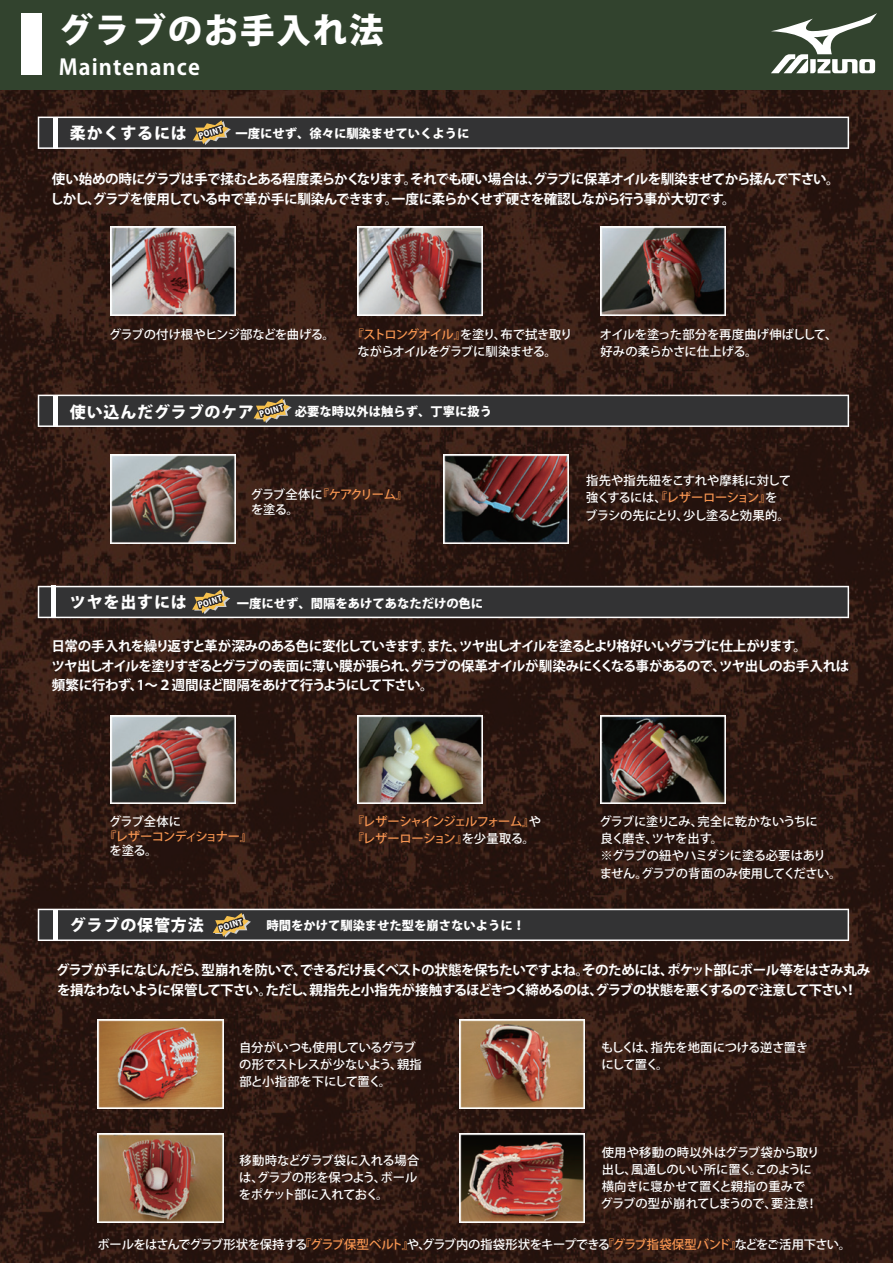
<style>
.page{position:relative;width:893px;height:1263px;background:#fff}
.page>*{position:absolute;margin:0;border:0;box-sizing:border-box;transform-origin:0 0}
.t1{font:800 34.5px "Koz Go Pro";letter-spacing:.05em;color:#fff}
.t2{font:700 21.6px "Koz Go Pro";letter-spacing:.05em;color:#fff}
.t3{font:800 16.05px "Koz Go Pro";letter-spacing:.05em;color:#fff}
.t4{font:700 13.5px/19.6px "Koz Go Pro";letter-spacing:-.05em;color:#fff}
.t5{font:500 12.3px/17.2px "Koz Go Pro";letter-spacing:-.035em;color:#fff}
.t6{font:800 12.3px "Koz Go Pro";color:#fff}
.t7{font:500 12.3px/17.2px "Koz Go Pro";letter-spacing:-.005em;color:#fff}
.t8{font:500 12.3px/17.2px "Koz Go Pro";letter-spacing:-.015em;color:#fff}
.t9{font:500 12.3px/17.2px "Koz Go Pro";letter-spacing:-.055em;color:#f79551}
.t10{font:500 12.3px/17.2px "Koz Go Pro";letter-spacing:-.065em;color:#fff}
.t11{font:500 12.3px/14.7px "Koz Go Pro";letter-spacing:-.06em;color:#fff}
.t12{font:800 7.95px "Koz Go Pro";color:#fff}
.s1{color:#f79551}
.s2{color:#fff}
</style>
<div class="page">
<img style="left:0;top:89px;width:893px;height:1174px">
<div style="left:0;top:0;width:893px;height:89px;background:#32432e"></div>
<div style="left:21px;top:14px;width:20px;height:61px;background:#fff"></div>
<svg style="left:38px;top:395px;width:811px;height:32px;background:#474646"></svg>
<svg style="left:38px;top:586px;width:811px;height:32px;background:#474747"></svg>
<svg style="left:38px;top:909px;width:811px;height:32px;background:#474747"></svg>
<svg style="left:38px;top:117px;width:811px;height:32px;background:#474646"></svg>
<img style="left:600px;top:227px;width:126px;height:88px">
<img style="left:358px;top:227px;width:125px;height:88px">
<img style="left:110px;top:227px;width:125px;height:88px">
<img style="left:443px;top:455px;width:126px;height:88px">
<img style="left:110px;top:455px;width:125px;height:88px">
<img style="left:600px;top:715px;width:126px;height:89px">
<img style="left:358px;top:715px;width:125px;height:89px">
<img style="left:110px;top:715px;width:125px;height:89px">
<img style="left:459px;top:1134px;width:125px;height:89px">
<img style="left:98px;top:1134px;width:125px;height:89px">
<img style="left:98px;top:1019px;width:125px;height:89px">
<img style="left:459px;top:1019px;width:125px;height:89px">
<svg style="left:771px;top:13px;width:106px;height:60px"></svg>
<h1 class="t1" style="left:59px;top:8px;width:326px">グラブのお手入れ法</h1>
<h2 class="t2" style="left:59px;top:53px;width:142px">Maintenance</h2>
<p class="t3" style="left:70px;top:122px;width:118px">柔かくするには</p>
<p class="t12" style="left:197px;top:131px;width:26px;rotate:-17deg">POINT</p>
<p class="t6" style="left:235px;top:126px;width:236px">一度にせず、徐々に馴染ませていくように</p>
<p class="t4" style="left:50px;top:170px;width:791px">使い始めの時にグラブは手で揉むとある程度柔らかくなります。それでも硬い場合は、グラブに保革オイルを馴染ませてから揉んで下さい。しかし、グラブを使用している中で革が手に馴染んできます。一度に柔らかくせず硬さを確認しながら行う事が大切です。</p>
<p class="t8" style="left:109px;top:326px;width:227px">グラブの付け根やヒンジ部などを曲げる。</p>
<p class="t10" style="left:357px;top:326px;width:217px;text-indent:-6px"><span class="s1">『ストロングオイル』</span>を塗り、布で拭き取りながらオイルをグラブに馴染ませる。</p>
<p class="t8" style="left:600px;top:326px;width:239px">オイルを塗った部分を再度曲げ伸ばしして、好みの柔らかさに仕上げる。</p>
<p class="t3" style="left:70px;top:401px;width:186px">使い込んだグラブのケア</p>
<p class="t12" style="left:258px;top:409px;width:26px;rotate:-17deg">POINT</p>
<p class="t6" style="left:295px;top:404px;width:199px">必要な時以外は触らず、丁寧に扱う</p>
<p class="t11" style="left:251px;top:488px;width:159px">グラブ全体に<span class="s1">『ケアクリーム』</span>を塗る。</p>
<p class="t3" style="left:70px;top:592px;width:118px">ツヤを出すには</p>
<p class="t12" style="left:197px;top:600px;width:26px;rotate:-17deg">POINT</p>
<p class="t6" style="left:237px;top:595px;width:248px">一度にせず、間隔をあけてあなただけの色に</p>
<p class="t5" style="left:585px;top:472px;width:207px">指先や指先紐をこすれや摩耗に対して強くするには、<span class="s1">『レザーローション』</span>をブラシの先にとり、少し塗ると効果的。</p>
<p class="t4" style="left:51px;top:637px;width:800px">日常の手入れを繰り返すと革が深みのある色に変化していきます。また、ツヤ出しオイルを塗るとより格好いいグラブに仕上がります。<br>ツヤ出しオイルを塗りすぎるとグラブの表面に薄い膜が張られ、グラブの保革オイルが馴染みにくくなる事があるので、ツヤ出しのお手入れは頻繁に行わず、1～２週間ほど間隔をあけて行うようにして下さい。</p>
<p class="t5" style="left:109px;top:813px;width:74px">グラブ全体に</p>
<p class="t9" style="left:104px;top:828px;width:150px">『レザーコンディショナー』</p>
<p class="t5" style="left:110px;top:843px;width:49px">を塗る。</p>
<p class="t9" style="left:352px;top:813px;width:191px">『レザーシャインジェルフォーム』<span class="s2">や</span>『レザーローション』<span class="s2">を少量取る。</span></p>
<p class="t5" style="left:599px;top:813px;width:244px">グラブに塗りこみ、完全に乾かないうちに<br>良く磨き、ツヤを出す。<br>※グラブの紐やハミダシに塗る必要はあり<br>ません。グラブの背面のみ使用してください。</p>
<p class="t3" style="left:70px;top:915px;width:135px">グラブの保管方法</p>
<p class="t12" style="left:217px;top:924px;width:26px;rotate:-17deg">POINT</p>
<p class="t6" style="left:266px;top:918px;width:260px">時間をかけて馴染ませた型を崩さないように！</p>
<p class="t4" style="left:56px;top:961px;width:815px">グラブが手になじんだら、型崩れを防いで、できるだけ長くベストの状態を保ちたいですよね。そのためには、ポケット部にボール等をはさみ丸みを損なわないように保管して下さい。ただし、親指先と小指先が接触するほどきつく締めるのは、グラブの状態を悪くするので注意して下さい！</p>
<p class="t5" style="left:239px;top:1039px;width:184px">自分がいつも使用しているグラブの形でストレスが少ないよう、親指部と小指部を下にして置く。</p>
<p class="t5" style="left:601px;top:1039px;width:209px">もしくは、指先を地面につける逆さ置きにして置く。</p>
<p class="t7" style="left:601px;top:1144px;width:220px">使用や移動の時以外はグラブ袋から取り出し、風通しのいい所に置く。このように横向きに寝かせて置くと親指の重みで<br>グラブの型が崩れてしまうので、要注意！</p>
<p class="t5" style="left:239px;top:1152px;width:182px">移動時などグラブ袋に入れる場合は、グラブの形を保つよう、ボールをポケット部に入れておく。</p>
<p class="t5" style="left:97px;top:1236px;width:755px">ボールをはさんでグラブ形状を保持する<span class="s1">『グラブ保型ベルト』</span>や、グラブ内の指袋形状をキープできる<span class="s1">『グラブ指袋保型バンド』</span>などをご活用下さい。</p>
</div>
